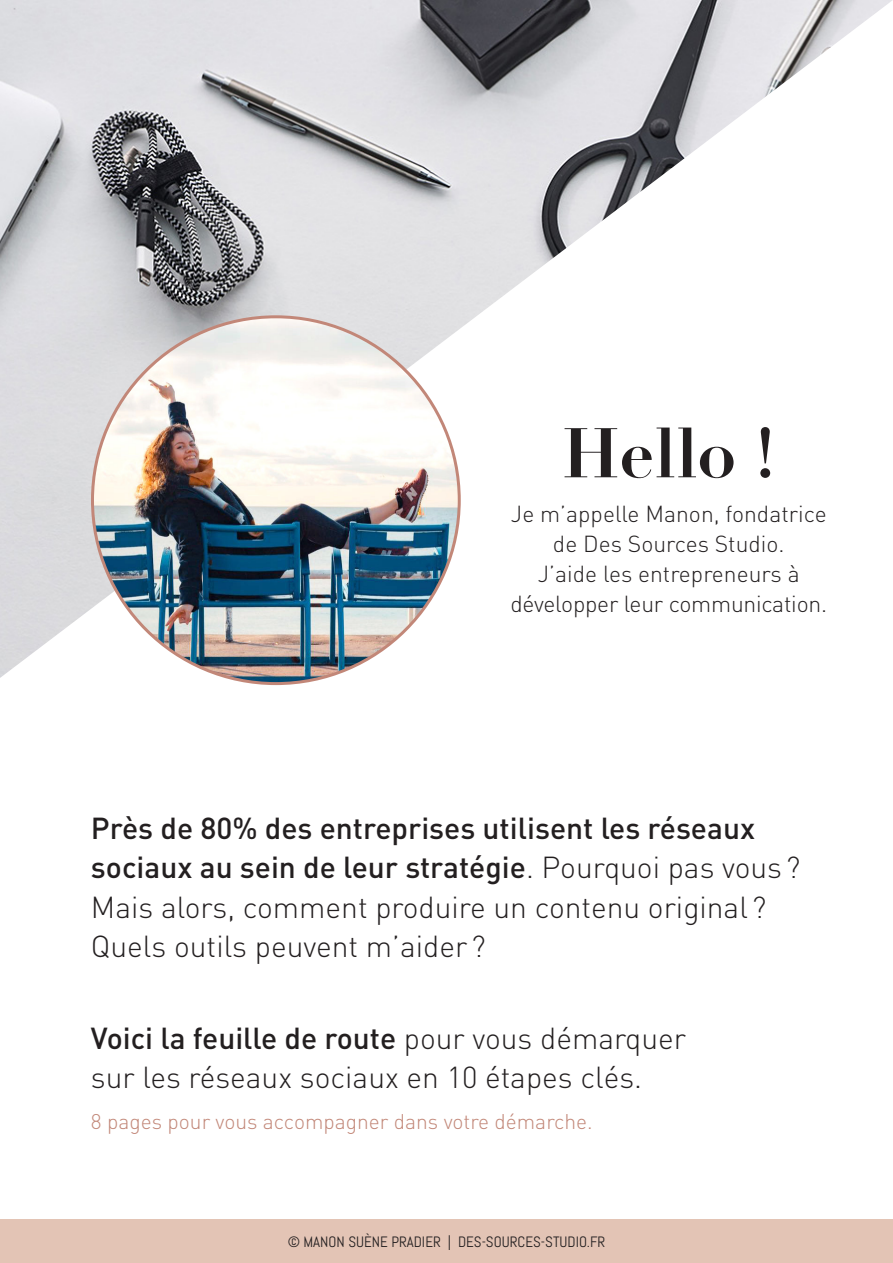
<style>
.page{position:relative;width:893px;height:1263px;background:#fff}
.page>*{position:absolute;margin:0;border:0;box-sizing:border-box;transform-origin:0 0}
.t1{font:700 69px "Didot";color:#231f20}
.t2{font:300 30px/39.3px "DIN";color:#231f20}
.t3{font:300 22.95px/30px "DIN";color:#231f20;text-align:center}
.t4{font:300 21px "DIN";color:#c28778}
.t5{font:15px "Abel";color:#231f20}
.s1{font-weight:500}
</style>
<div class="page">
<div style="left:0;top:1219px;width:893px;height:44px;background:#e3c4b5"></div>
<img style="left:0;top:0;width:893px;height:678px">
<img style="left:92px;top:317px;width:367px;height:367px;border-radius:183px">
<p class="t1" style="left:562px;top:410px;width:215px">Hello !</p>
<p class="t3" style="left:510px;top:499px;width:318px">Je m’appelle Manon, fondatrice de Des Sources Studio.<br>J’aide les entrepreneurs à développer leur communication.</p>
<p class="t2" style="left:91px;top:808px;width:711px"><span class="s1">Près de 80% des entreprises utilisent les réseaux sociaux au sein de leur stratégie</span>. Pourquoi pas vous ?<br>Mais alors, comment produire un contenu original ?<br>Quels outils peuvent m’aider ?</p>
<p class="t2" style="left:91px;top:1018px;width:597px"><span class="s1">Voici la feuille de route</span> pour vous démarquer sur les réseaux sociaux en 10 étapes clés.</p>
<p class="t4" style="left:91px;top:1108px;width:503px">8 pages pour vous accompagner dans votre démarche.</p>
<p class="t5" style="left:288px;top:1232px;width:319px">© MANON SUÈNE PRADIER | DES-SOURCES-STUDIO.FR</p>
</div>
